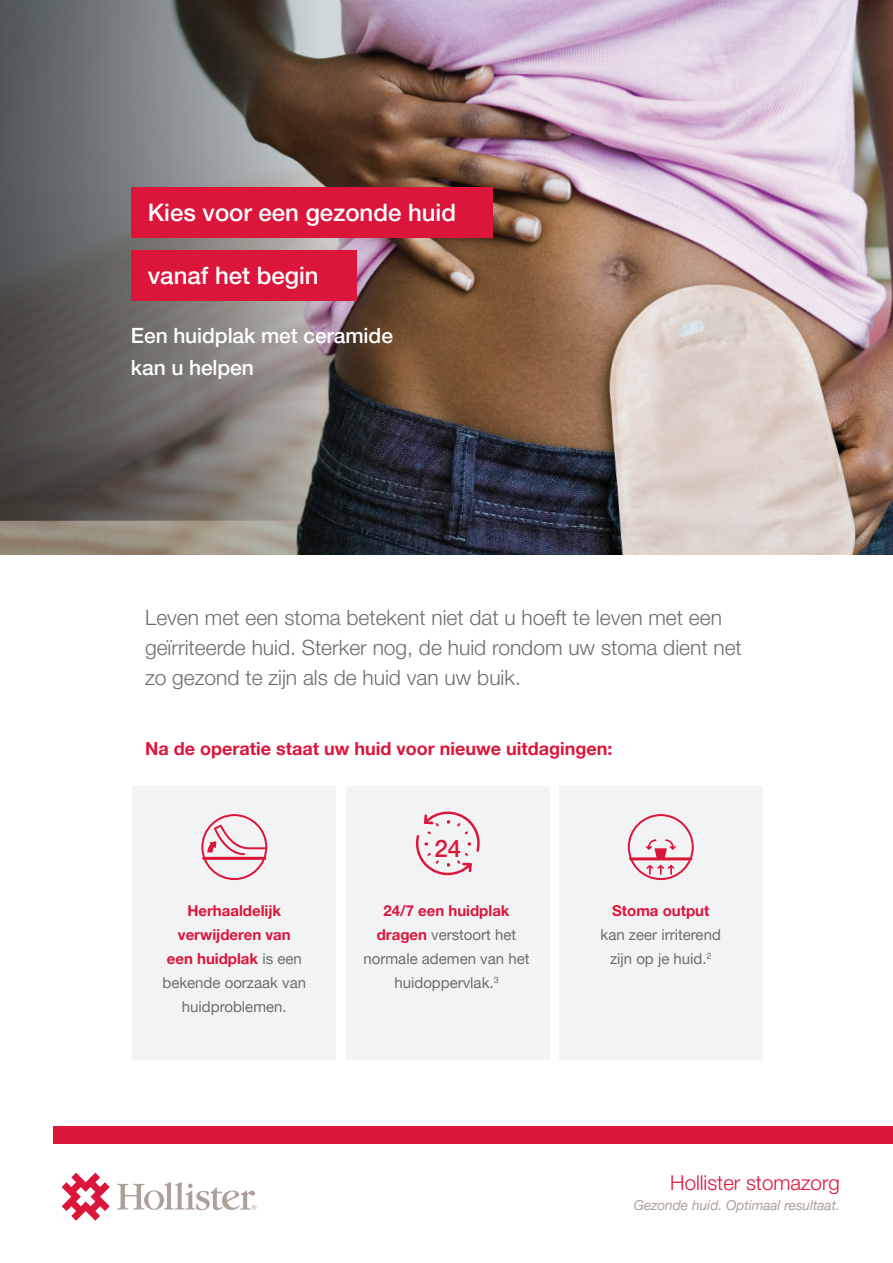
<style>
.page{position:relative;width:893px;height:1263px;background:#fff}
.page>*{position:absolute;margin:0;border:0;box-sizing:border-box;transform-origin:0 0}
.t1{font:500 24px "Helvetica Neue LT Pro";color:#fff}
.body1{font:500 24px "Helvetica Neue LT Pro";color:#dc153b}
.body1-2{font:300 21px/30px "Helvetica Neue LT Pro";color:#6c6d70}
.heads1{font:500 21px/31.5px "Helvetica Neue LT Pro";letter-spacing:-.005em;color:#fff}
.t2{font:300 20.55px "Helvetica Neue LT Pro";color:#dc153b}
.body1-3{font:700 18px "Helvetica Neue LT Pro";color:#dc153b}
.body1-4{font:15px/24px "Helvetica Neue LT Pro";color:#6c6d70;text-align:center}
.body1-5{font:700 15px/24px "Helvetica Neue LT Pro";color:#dc153b;text-align:center}
.t3{font:italic 13.65px "Helvetica Neue LT Pro";color:#ada09a}
.s1{font-weight:400;color:#6c6d70}
.s2{font-weight:700;color:#dc153b}
</style>
<div class="page">
<img style="left:0;top:0;width:893px;height:554px">
<svg style="left:0;top:0;width:318px;height:521px;background:#6d6b68"></svg>
<div style="left:133px;top:786px;width:203px;height:274px;background:#f2f3f4"></div>
<div style="left:346px;top:786px;width:203px;height:274px;background:#f2f3f4"></div>
<div style="left:559px;top:786px;width:203px;height:274px;background:#f2f3f4"></div>
<div style="left:131px;top:250px;width:226px;height:50px;background:#dc153b"></div>
<div style="left:131px;top:188px;width:361px;height:50px;background:#dc153b"></div>
<svg style="left:201px;top:814px;width:66px;height:66px"></svg>
<svg style="left:415px;top:811px;width:65px;height:65px"></svg>
<svg style="left:628px;top:814px;width:66px;height:66px"></svg>
<div style="left:53px;top:1127px;width:840px;height:17px;background:#dc153b"></div>
<svg style="left:62px;top:1172px;width:48px;height:49px"></svg>
<svg style="left:117px;top:1182px;width:139px;height:28px"></svg>
<p class="t1" style="left:148px;top:198px;width:310px">Kies voor een gezonde huid</p>
<p class="t1" style="left:148px;top:261px;width:172px">vanaf het begin</p>
<p class="heads1" style="left:131px;top:320px;width:263px">Een huidplak met ceramide kan u helpen</p>
<p class="body1-2" style="left:145px;top:602px;width:598px">Leven met een stoma betekent niet dat u hoeft te leven met een geïrriteerde huid. Sterker nog, de huid rondom uw stoma dient net zo gezond te zijn als de huid van uw buik.</p>
<p class="body1-3" style="left:145px;top:737px;width:469px">Na de operatie staat uw huid voor nieuwe uitdagingen:</p>
<p class="body1" style="left:434px;top:833px;width:28px">24</p>
<p class="body1-5" style="left:162px;top:898px;width:145px">Herhaaldelijk verwijderen van<br>een huidplak <span class="s1">is een bekende oorzaak van huidproblemen.</span></p>
<p class="body1-4" style="left:364px;top:898px;width:167px"><span class="s2">24/7 een huidplak dragen</span> verstoort het normale ademen van het huidoppervlak.<sup>3</sup></p>
<p class="body1-4" style="left:601px;top:898px;width:122px"><span class="s2">Stoma output </span>kan zeer irriterend zijn op je huid.<sup>2</sup></p>
<p class="t2" style="left:670px;top:1170px;width:171px">Hollister stomazorg</p>
<p class="t3" style="left:634px;top:1196px;width:208px">Gezonde huid. Optimaal resultaat.</p>
</div>
